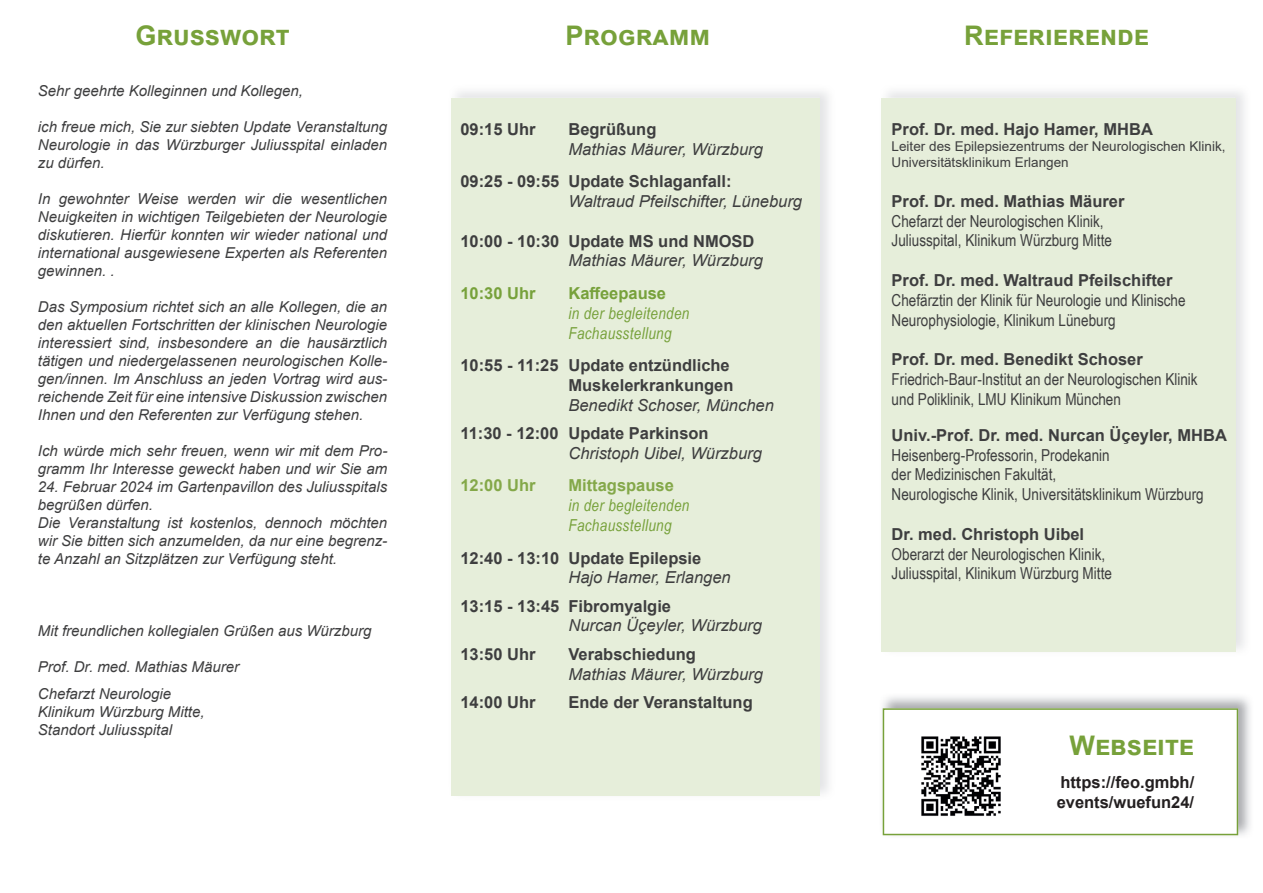
<style>
.page{position:relative;width:1263px;height:893px;background:#fff}
.page>*{position:absolute;margin:0;border:0;box-sizing:border-box;transform-origin:0 0}
.t1{font:700 27px "Arial";color:#77a13a}
.t2{font:700 16.5px/19.8px "Arial";color:#3e3e3f;text-align:right}
.t3{font:16.5px/19.8px "Arial Narrow";color:#3e3e3f}
.t4{font:italic 16.5px "Arial";color:#3e3e3f}
.t5{font:italic 16.5px/19.8px "Arial Narrow";letter-spacing:.02em;color:#77a13b}
.t6{font:700 16.5px/19.8px "Arial";color:#231f20}
.t7{font:700 16.5px "Arial";color:#84a849}
.t8{font:700 16.5px "Arial";color:#77a13b}
.t9{font:italic 15px/18px "Arial";color:#3e3e3f}
.t10{font:13.5px/16.2px "Arial";color:#3e3e3f}
</style>
<div class="page">
<img style="left:887px;top:91px;width:357px;height:561px">
<div style="left:881px;top:98px;width:354px;height:554px;background:#e6eeda"></div>
<img style="left:456px;top:91px;width:373px;height:705px">
<div style="left:451px;top:98px;width:368px;height:698px;background:#e6eeda"></div>
<img style="left:882px;top:697px;width:368px;height:139px">
<svg style="left:883px;top:708px;width:355px;height:127px"></svg>
<img style="left:918px;top:733px;width:85px;height:86px">
<h1 class="t1" style="left:135px;top:17px;width:156px">GRUSSWORT</h1>
<h1 class="t1" style="left:565px;top:17px;width:146px">PROGRAMM</h1>
<h1 class="t1" style="left:964px;top:17px;width:186px">REFERIERENDE</h1>
<p class="t9" style="left:38px;top:82px;width:267px">Sehr geehrte Kolleginnen und Kollegen,</p>
<p class="t9" style="left:38px;top:118px;width:351px;text-align:justify">ich freue mich, Sie zur siebten Update Veranstaltung Neurologie in das Würzburger Juliusspital einladen zu dürfen.</p>
<p class="t9" style="left:38px;top:190px;width:351px;text-align:justify">In gewohnter Weise werden wir die wesentlichen Neuigkeiten in wichtigen Teilgebieten der Neurologie diskutieren. Hierfür konnten wir wieder national und international ausgewiesene Experten als Referenten gewinnen. .</p>
<p class="t9" style="left:38px;top:298px;width:351px;text-align:justify">Das Symposium richtet sich an alle Kollegen, die an den aktuellen Fortschritten der klinischen Neurologie interessiert sind, insbesondere an die hausärztlich tätigen und niedergelassenen neurologischen Kolle&shy;gen/innen. Im Anschluss an jeden Vortrag wird aus&shy;reichende Zeit für eine intensive Diskussion zwischen Ihnen und den Referenten zur Verfügung stehen.</p>
<p class="t9" style="left:38px;top:442px;width:351px">Ich würde mich sehr freuen, wenn wir mit dem Pro&shy;gramm Ihr Interesse geweckt haben und wir Sie am</p>
<p class="t9" style="left:38px;top:478px;width:351px">24. Februar 2024 im Gartenpavillon des Juliusspitals begrüßen dürfen.<br>Die Veranstaltung ist kostenlos, dennoch möchten wir Sie bitten sich anzumelden, da nur eine begrenz&shy;te Anzahl an Sitzplätzen zur Verfügung steht.</p>
<p class="t2" style="left:892px;top:119px;width:263px">Prof. Dr. med. Hajo Hamer, MHBA</p>
<p class="t10" style="left:892px;top:138px;width:335px">Leiter des Epilepsiezentrums der Neurologischen Klinik,<br>Universitätsklinikum Erlangen</p>
<p class="t2" style="left:892px;top:191px;width:234px">Prof. Dr. med. Mathias Mäurer</p>
<p class="t3" style="left:892px;top:210px;width:222px">Chefarzt der Neurologischen Klinik,<br>Juliusspital, Klinikum Würzburg Mitte</p>
<p class="t2" style="left:892px;top:270px;width:282px">Prof. Dr. med. Waltraud Pfeilschifter</p>
<p class="t3" style="left:892px;top:289px;width:296px">Chefärztin der Klinik für Neurologie und Klinische<br>Neurophysiologie, Klinikum Lüneburg</p>
<p class="t2" style="left:892px;top:350px;width:253px">Prof. Dr. med. Benedikt Schoser</p>
<p class="t3" style="left:892px;top:369px;width:308px">Friedrich-Baur-Institut an der Neurologischen Klinik und Poliklinik, LMU Klinikum München</p>
<p class="t2" style="left:892px;top:425px;width:337px">Univ.-Prof. Dr. med. Nurcan Üçeyler, MHBA</p>
<p class="t3" style="left:892px;top:444px;width:314px">Heisenberg-Professorin, Prodekanin<br>der Medizinischen Fakultät,<br>Neurologische Klinik, Universitätsklinikum Würzburg</p>
<p class="t2" style="left:892px;top:524px;width:194px">Dr. med. Christoph Uibel</p>
<p class="t3" style="left:892px;top:543px;width:222px">Oberarzt der Neurologischen Klinik,<br>Juliusspital, Klinikum Würzburg Mitte</p>
<p class="t2" style="left:460px;top:119px;width:77px">09:15 Uhr</p>
<p class="t2" style="left:568px;top:119px;width:89px">Begrüßung</p>
<p class="t4" style="left:568px;top:138px;width:196px">Mathias Mäurer, Würzburg</p>
<p class="t2" style="left:460px;top:172px;width:273px">09:25 - 09:55 Update Schlaganfall:</p>
<p class="t4" style="left:568px;top:190px;width:235px">Waltraud Pfeilschifter, Lüneburg</p>
<p class="t2" style="left:460px;top:231px;width:296px">10:00 - 10:30 Update MS und NMOSD</p>
<p class="t4" style="left:568px;top:250px;width:196px">Mathias Mäurer, Würzburg</p>
<p class="t8" style="left:460px;top:281px;width:77px">10:30 Uhr</p>
<p class="t8" style="left:568px;top:281px;width:99px">Kaffeepause</p>
<p class="t5" style="left:568px;top:303px;width:123px">in der begleitenden<br>Fachausstellung</p>
<p class="t2" style="left:460px;top:356px;width:275px">10:55 - 11:25 Update entzündliche<br>Muskelerkrankungen</p>
<p class="t4" style="left:568px;top:394px;width:207px">Benedikt Schoser, München</p>
<p class="t2" style="left:460px;top:423px;width:250px">11:30 - 12:00 Update Parkinson</p>
<p class="t4" style="left:568px;top:442px;width:195px">Christoph Uibel, Würzburg</p>
<p class="t7" style="left:460px;top:474px;width:77px">12:00 Uhr</p>
<p class="t7" style="left:568px;top:474px;width:107px">Mittagspause</p>
<p class="t5" style="left:568px;top:495px;width:123px">in der begleitenden<br>Fachausstellung</p>
<p class="t2" style="left:460px;top:548px;width:242px">12:40 - 13:10 Update Epilepsie</p>
<p class="t4" style="left:568px;top:567px;width:164px">Hajo Hamer, Erlangen</p>
<p class="t2" style="left:460px;top:596px;width:212px">13:15 - 13:45 Fibromyalgie</p>
<p class="t4" style="left:568px;top:615px;width:195px">Nurcan Üçeyler, Würzburg</p>
<p class="t2" style="left:460px;top:644px;width:77px">13:50 Uhr</p>
<p class="t2" style="left:568px;top:644px;width:129px">Verabschiedung</p>
<p class="t4" style="left:568px;top:663px;width:196px">Mathias Mäurer, Würzburg</p>
<p class="t2" style="left:460px;top:692px;width:77px">14:00 Uhr</p>
<p class="t2" style="left:568px;top:692px;width:186px">Ende der Veranstaltung</p>
<p class="t9" style="left:38px;top:622px;width:335px">Mit freundlichen kollegialen Grüßen aus Würzburg</p>
<p class="t9" style="left:38px;top:654px;width:203px;line-height:26.5px">Prof. Dr. med. Mathias Mäurer<br>Chefarzt Neurologie</p>
<p class="t9" style="left:38px;top:702px;width:168px">Klinikum Würzburg Mitte,<br>Standort Juliusspital</p>
<h1 class="t1" style="left:1069px;top:727px;width:126px">WEBSEITE</h1>
<p class="t6" style="left:1057px;top:772px;width:139px">https://feo.gmbh/ events/wuefun24/</p>
</div>
